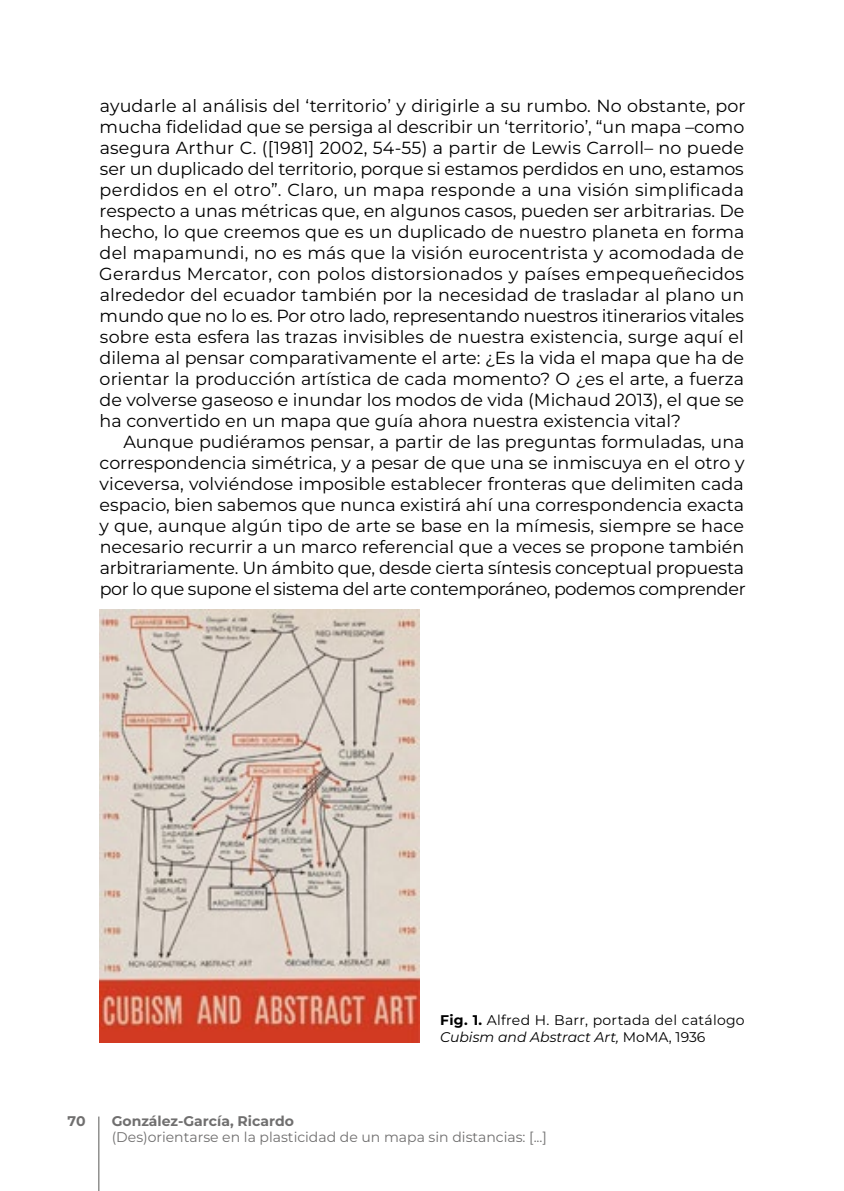
<style>
.page{position:relative;width:844px;height:1191px;background:#fff}
.page>*{position:absolute;margin:0;border:0;box-sizing:border-box;transform-origin:0 0}
.t1{font:17.5px/21px "Montserrat";letter-spacing:-.02em;color:#000;text-align:justify}
.t2{font:14px/16.8px "Montserrat";letter-spacing:.02em;color:#000}
.t3{font:14px "Montserrat";color:#706f6f}
.t4{font:700 14px "Montserrat";color:#706f6f}
.s1{font-weight:700}
.s2{font-style:italic}
</style>
<div class="page">
<hr style="left:98px;top:1116px;width:1px;height:75px;background:#575756">
<img style="left:99px;top:609px;width:320px;height:433px">
<p class="t1" style="left:99px;top:94px;width:647px">ayudarle al análisis del ‘territorio’ y dirigirle a su rumbo. No obstante, por mucha fidelidad que se persiga al describir un ‘territorio’, “un mapa –como asegura Arthur C. ([1981] 2002, 54-55) a partir de Lewis Carroll– no puede ser un duplicado del territorio, porque si estamos perdidos en uno, estamos perdidos en el otro”. Claro, un mapa responde a una visión simplificada respecto a unas métricas que, en algunos casos, pueden ser arbitrarias. De hecho, lo que creemos que es un duplicado de nuestro planeta en forma del mapamundi, no es más que la visión eurocentrista y acomodada de Gerardus Mercator, con polos distorsionados y países empequeñecidos alrededor del ecuador también por la necesidad de trasladar al plano un mundo que no lo es. Por otro lado, representando nuestros itinerarios vitales sobre esta esfera las trazas invisibles de nuestra existencia, surge aquí el dilema al pensar comparativamente el arte: ¿Es la vida el mapa que ha de orientar la producción artística de cada momento? O ¿es el arte, a fuerza de volverse gaseoso e inundar los modos de vida (Michaud 2013), el que se ha convertido en un mapa que guía ahora nuestra existencia vital?</p>
<p class="t1" style="left:100px;top:430px;width:647px;text-indent:24px">Aunque pudiéramos pensar, a partir de las preguntas formuladas, una correspondencia simétrica, y a pesar de que una se inmiscuya en el otro y viceversa, volviéndose imposible establecer fronteras que delimiten cada espacio, bien sabemos que nunca existirá ahí una correspondencia exacta y que, aunque algún tipo de arte se base en la mímesis, siempre se hace necesario recurrir a un marco referencial que a veces se propone también arbitrariamente. Un ámbito que, desde cierta síntesis conceptual propuesta por lo que supone el sistema del arte contemporáneo, podemos comprender</p>
<p class="t2" style="left:440px;top:1011px;width:306px"><span class="s1">Fig. 1.</span> Alfred H. Barr, portada del catálogo<br><span class="s2">Cubism and Abstract Art,</span> MoMA, 1936</p>
<p class="t4" style="left:68px;top:1112px;width:19px">70</p>
<p class="t4" style="left:112px;top:1112px;width:184px">González-García, Ricardo</p>
<p class="t3" style="left:112px;top:1127px;width:436px">(Des)orientarse en la plasticidad de un mapa sin distancias: [...]</p>
</div>
